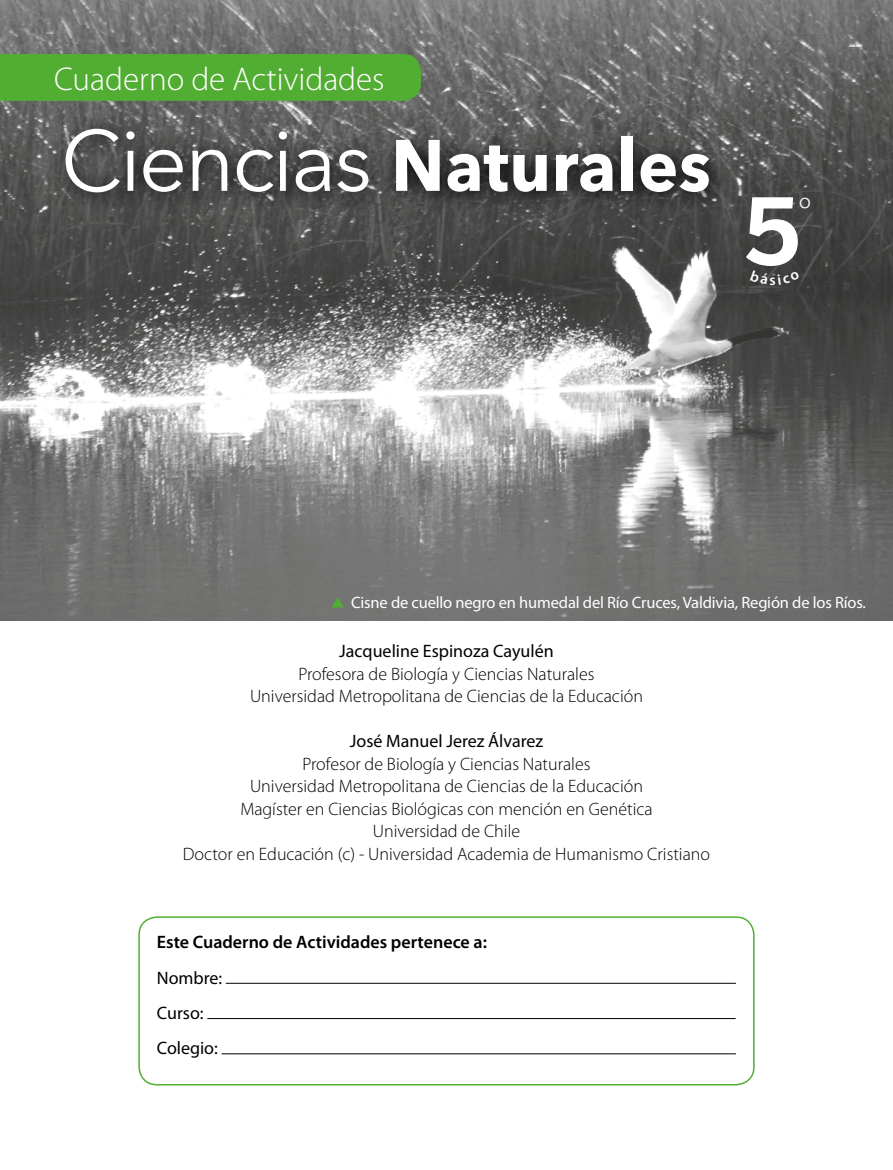
<style>
.page{position:relative;width:893px;height:1170px;background:#fff}
.page>*{position:absolute;margin:0;border:0;box-sizing:border-box;transform-origin:0 0}
.Folio_Izq{font:700 91.05px "Benton Sans";color:#fff}
.Folio_Izq-2{font:700 72px "Avenir Next";letter-spacing:.01em;color:#fff;scale:.94 1}
.t1{font:300 33px "Myriad Pro";color:#fff}
.Folio_Izq-3{font:300 32.7px "Myriad Pro Mate";color:#fff}
.txt_central_fake{font:300 18px/22.5px "Myriad Pro";color:#000;text-align:center}
.txt_central_fake-2{font:18px "Myriad Pro";color:#000}
.txt_central_fake-3{font:600 18px "Myriad Pro";color:#000}
.Pie_foto{font:16.5px "Myriad Pro Mate";letter-spacing:-.01em;color:#fff}
.s1{font-weight:400;font-size:85.5px}
</style>
<div class="page">
<hr style="left:226px;top:982px;width:510px;height:1px;background:#000">
<hr style="left:207px;top:1018px;width:529px;height:1px;background:#000">
<hr style="left:222px;top:1053px;width:514px;height:1px;background:#000">
<div style="left:138px;top:916px;width:617px;height:169px;border:2px solid #52ae32;border-radius:18px"></div>
<img style="left:0;top:0;width:893px;height:620px">
<svg style="left:50px;top:113px;width:679px;height:101px"></svg>
<svg style="left:332px;top:597px;width:12px;height:10px"></svg>
<div style="left:0;top:54px;width:421px;height:47px;background:#52ae32"></div>
<svg style="left:750px;top:270px;width:50px;height:15px"></svg>
<p class="t1" style="left:54px;top:59px;width:332px">Cuaderno de Actividades</p>
<p class="Folio_Izq-2" style="left:61px;top:103px;width:693px"><span class="s1">Ciencias</span> Naturales</p>
<p class="Folio_Izq" style="left:744px;top:177px;width:57px">5</p>
<p class="Folio_Izq-3" style="left:800px;top:186px;width:13px">º</p>
<p class="Pie_foto" style="left:351px;top:592px;width:516px">Cisne de cuello negro en humedal del Río Cruces, Valdivia, Región de los Ríos.</p>
<p class="txt_central_fake-2" style="left:339px;top:639px;width:216px">Jacqueline Espinoza Cayulén</p>
<p class="txt_central_fake" style="left:250px;top:662px;width:394px">Profesora de Biología y Ciencias Naturales<br>Universidad Metropolitana de Ciencias de la Educación</p>
<p class="txt_central_fake-2" style="left:350px;top:729px;width:195px">José Manuel Jerez Álvarez</p>
<p class="txt_central_fake" style="left:303px;top:752px;width:289px">Profesor de Biología y Ciencias Naturales</p>
<p class="txt_central_fake" style="left:250px;top:774px;width:394px">Universidad Metropolitana de Ciencias de la Educación</p>
<p class="txt_central_fake" style="left:240px;top:797px;width:414px">Magíster en Ciencias Biológicas con mención en Genética</p>
<p class="txt_central_fake" style="left:373px;top:819px;width:149px">Universidad de Chile</p>
<p class="txt_central_fake" style="left:183px;top:842px;width:529px">Doctor en Educación (c) - Universidad Academia de Humanismo Cristiano</p>
<p class="txt_central_fake-3" style="left:157px;top:930px;width:332px">Este Cuaderno de Actividades pertenece a:</p>
<p class="txt_central_fake-2" style="left:157px;top:966px;width:67px">Nombre:</p>
<p class="txt_central_fake-2" style="left:157px;top:1001px;width:48px">Curso:</p>
<p class="txt_central_fake-2" style="left:157px;top:1036px;width:63px">Colegio:</p>
</div>
